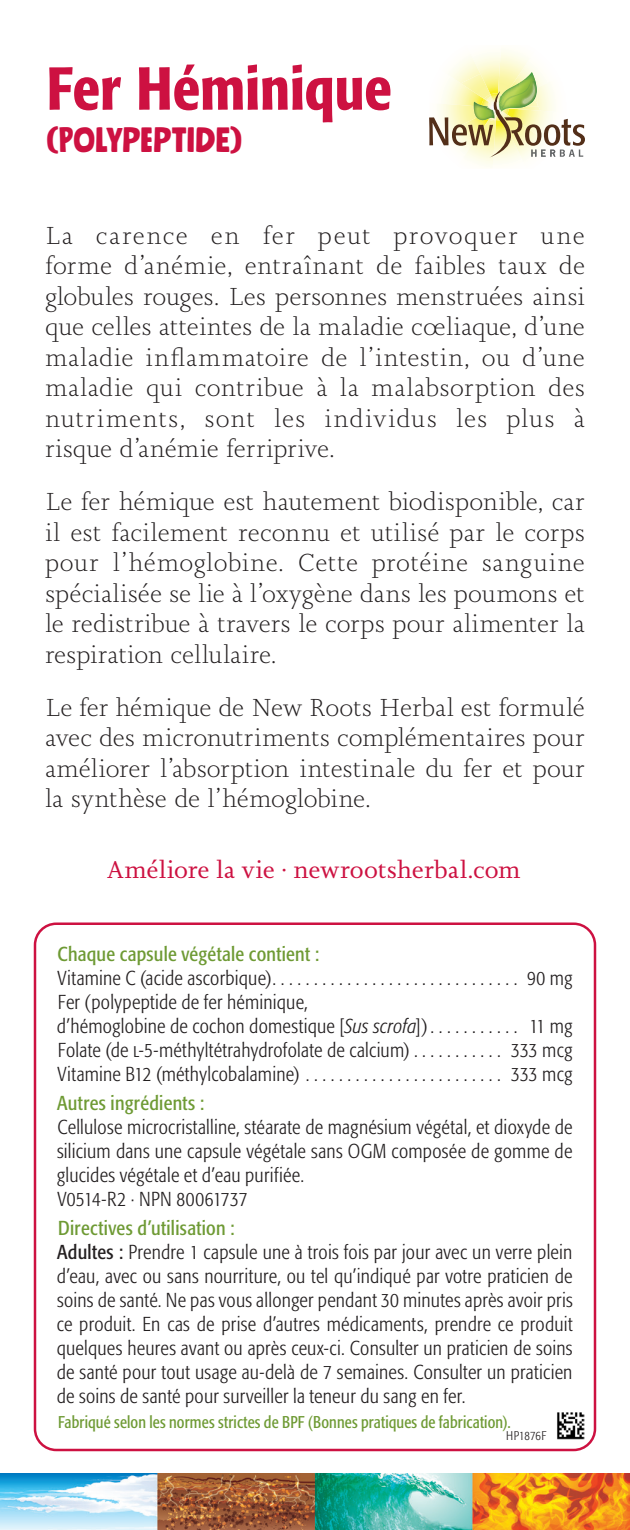
<style>
.page{position:relative;width:630px;height:1530px;background:#fff}
.page>*{position:absolute;margin:0;border:0;box-sizing:border-box;transform-origin:0 0}
.t1{font:500 condensed 60px "Formata";color:#cd1141}
.t2{font:35px "Mindset";letter-spacing:-.005em;color:#cd1141}
.Main_text{font:300 25.5px/30.5px "Joanna Nova";color:#231f20;text-align:justify}
.Main_text-2{font:25px "Joanna Nova";color:#cd1141}
.t3{font:300 condensed 20px/24px "Formata";letter-spacing:.015em;color:#231f20;text-align:justify}
.t4{font:condensed 20px "Formata";letter-spacing:.015em;color:#6e9a34}
.Main_text-3{font:condensed 17px "Formata";letter-spacing:.01em;color:#6e9a34;scale:.95 1}
.Main_text-4{font:300 condensed 12.5px "Formata";letter-spacing:.01em;color:#231f20}
.s1{font-style:italic}
.s2{font-family:"Formata Light Cn SC";font-weight:400;font-stretch:normal}
.s3{font-weight:400}
</style>
<div class="page">
<div style="left:34px;top:922px;width:562px;height:529px;border:2px solid #cd1141;border-radius:21px"></div>
<img style="left:0;top:1474px;width:630px;height:56px">
<img style="left:557px;top:1412px;width:28px;height:28px">
<svg style="left:429px;top:49px;width:156px;height:118px"></svg>
<img style="left:487px;top:96px;width:18px;height:14px">
<img style="left:487px;top:110px;width:15px;height:5px">
<p class="t1" style="left:47px;top:52px;width:347px">Fer Héminique</p>
<p class="t2" style="left:46px;top:116px;width:197px">(POLYPEPTIDE)</p>
<p class="Main_text" style="left:45px;top:220px;width:542px">La carence en fer peut provoquer une forme d’anémie, entraînant de faibles taux de globules rouges. Les personnes menstruées ainsi que celles atteintes de la maladie cœliaque, d’une maladie inflammatoire de l’intestin, ou d’une maladie qui contribue à la malabsorption des nutriments, sont les individus les plus à risque d’anémie ferriprive.</p>
<p class="Main_text" style="left:45px;top:486px;width:541px">Le fer hémique est hautement biodisponible, car il est facilement reconnu et utilisé par le corps pour l’hémoglobine. Cette protéine sanguine spécialisée se lie à l’oxygène dans les poumons et le redistribue à travers le corps pour alimenter la respiration cellulaire.</p>
<p class="Main_text" style="left:45px;top:692px;width:541px">Le fer hémique de New Roots Herbal est formulé avec des micronutriments complémentaires pour améliorer l’absorption intestinale du fer et pour la synthèse de l’hémoglobine.</p>
<p class="Main_text-2" style="left:107px;top:853px;width:415px">Améliore la vie · newrootsherbal.com</p>
<p class="t4" style="left:57px;top:942px;width:263px">Chaque capsule végétale contient :</p>
<p class="t3" style="left:58px;top:966px;width:516px">Vitamine C (acide ascorbique) . . . . . . . . . . . . . . . . . . . . . . . . . . . . . 90 mg</p>
<p class="t3" style="left:57px;top:990px;width:517px">Fer (polypeptide de fer héminique,<br>d’hémoglobine de cochon domestique [<span class="s1">Sus scrofa</span>]) . . . . . . . . . . 11 mg</p>
<p class="t3" style="left:58px;top:1038px;width:516px">Folate (de <span class="s2">l</span>‑5‑méthyltétrahydrofolate de calcium) . . . . . . . . . . 333 mcg</p>
<p class="t3" style="left:58px;top:1062px;width:516px">Vitamine B12 (méthylcobalamine) . . . . . . . . . . . . . . . . . . . . . . . 333 mcg</p>
<p class="t4" style="left:57px;top:1091px;width:149px">Autres ingrédients :</p>
<p class="t3" style="left:57px;top:1115px;width:517px">Cellulose microcristalline, stéarate de magnésium végétal, et dioxyde de silicium dans une capsule végétale sans OGM composée de gomme de glucides végétale et d’eau purifiée.</p>
<p class="t3" style="left:58px;top:1187px;width:192px">V0514-R2 · NPN 80061737</p>
<p class="t4" style="left:58px;top:1216px;width:178px">Directives d’utilisation :</p>
<p class="t3" style="left:57px;top:1240px;width:518px"><span class="s3">Adultes :</span> Prendre 1 capsule une à trois fois par jour avec un verre plein d’eau, avec ou sans nourriture, ou tel qu’indiqué par votre praticien de soins de santé. Ne pas vous allonger pendant 30 minutes après avoir pris ce produit. En cas de prise d’autres médicaments, prendre ce produit quelques heures avant ou après ceux-ci. Consulter un praticien de soins de santé pour tout usage au-delà de 7 semaines. Consulter un praticien de soins de santé pour surveiller la teneur du sang en fer.</p>
<p class="Main_text-3" style="left:58px;top:1412px;width:478px">Fabriqué selon les normes strictes de BPF (Bonnes pratiques de fabrication).</p>
<p class="Main_text-4" style="left:506px;top:1428px;width:41px">HP1876F</p>
</div>
